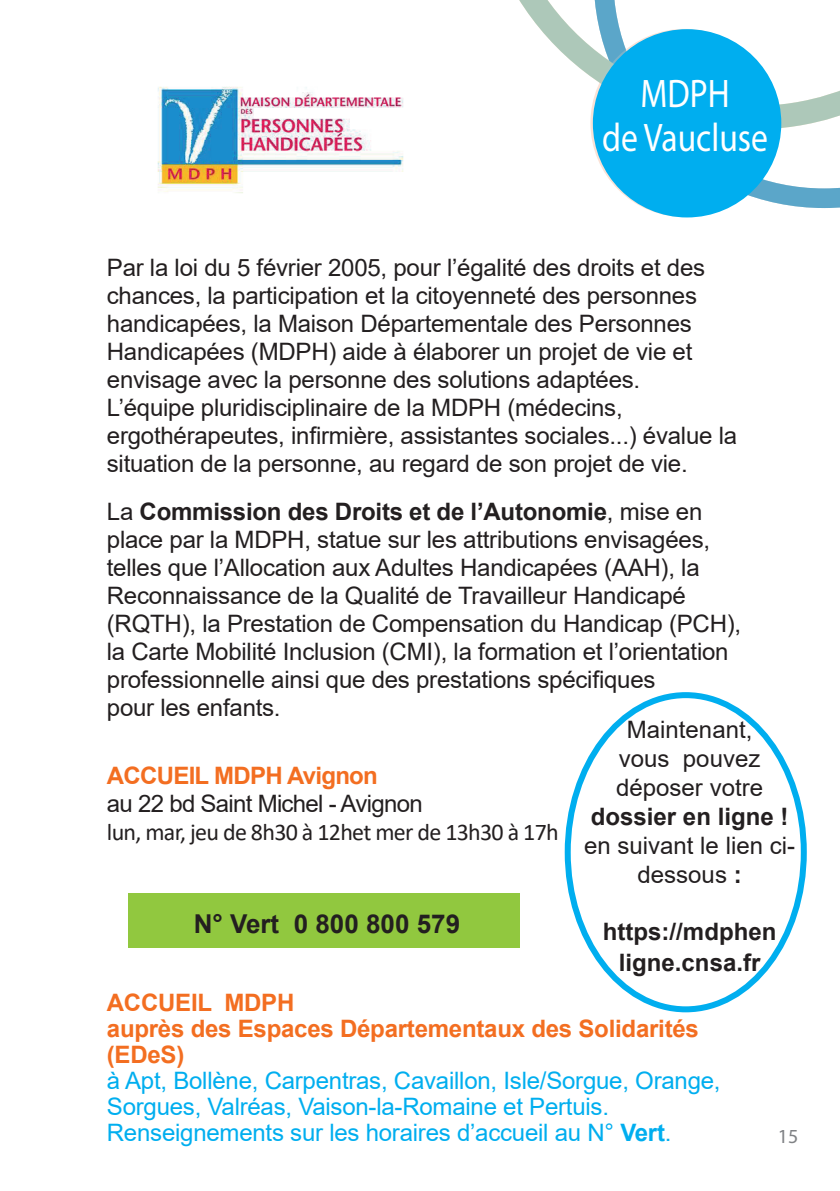
<style>
.page{position:relative;width:840px;height:1191px;background:#fff}
.page>*{position:absolute;margin:0;border:0;box-sizing:border-box;transform-origin:0 0}
.t1{font:40px/44px "Myriad Pro";color:#fff;text-align:center;scale:.84 1}
.t2{font:700 26px "Arial";color:#231f20}
.t3{font:24px/28px "Arial";letter-spacing:-.01em;color:#231f20}
.t4{font:24px/26px "Arial";letter-spacing:-.01em;color:#00aeef}
.t5{font:700 24px/26px "Arial";letter-spacing:-.01em;color:#f36e21}
.t6{font:700 24px/31.2px "Arial";color:#231f20;text-align:center}
.t7{font:24px "Calibri";letter-spacing:-.03em;color:#231f20}
.t8{font:24px "Arial";letter-spacing:-.03em;color:#231f20}
.t9{font:700 24px "Arial";letter-spacing:-.03em;color:#f36e21}
.t10{font:20px "Myriad Pro";color:#808285}
.s1{font-weight:700}
</style>
<div class="page">
<div style="left:128px;top:893px;width:391px;height:54px;background:#91c83f"></div>
<img style="left:157px;top:86px;width:247px;height:107px">
<svg style="left:592px;top:141px;width:247px;height:69px"></svg>
<svg style="left:519px;top:0;width:320px;height:141px"></svg>
<div style="left:592px;top:29px;width:188px;height:188px;background:#00aeef;border-radius:50%"></div>
<div style="left:564px;top:692px;width:242px;height:320px;border:6px solid #00aeef;border-radius:50%"></div>
<h1 class="t1" style="left:602px;top:70px;width:199px">MDPH<br>de Vaucluse</h1>
<p class="t3" style="left:107px;top:253px;width:631px">Par la loi du 5 février 2005, pour l’égalité des droits et des chances, la participation et la citoyenneté des personnes handicapées, la Maison Départementale des Personnes Handicapées (MDPH) aide à élaborer un projet de vie et envisage avec la personne des solutions adaptées.<br>L’équipe pluridisciplinaire de la MDPH (médecins, ergothérapeutes, infirmière, assistantes sociales...) évalue la situation de la personne, au regard de son projet de vie.</p>
<p class="t3" style="left:107px;top:497px;width:635px">La <span class="s1">Commission des Droits et de l’Autonomie</span>, mise en place par la MDPH, statue sur les attributions envisagées, telles que l’Allocation aux Adultes Handicapées (AAH), la Reconnaissance de la Qualité de Travailleur Handicapé (RQTH), la Prestation de Compensation du Handicap (PCH), la Carte Mobilité Inclusion (CMI), la formation et l’orientation professionnelle ainsi que des prestations spécifiques<br>pour les enfants.</p>
<p class="t3" style="left:615px;top:715px;width:148px;line-height:28.8px;text-align:center">Maintenant, vous pouvez déposer votre</p>
<p class="t6" style="left:590px;top:801px;width:199px">dossier en ligne !</p>
<p class="t3" style="left:583px;top:830px;width:212px;line-height:28.8px;text-align:center">en suivant le lien ci&shy;dessous <span class="s1">:</span></p>
<p class="t6" style="left:602px;top:916px;width:175px">https://mdphen ligne.cnsa.fr</p>
<p class="t9" style="left:107px;top:758px;width:272px">ACCUEIL MDPH Avignon</p>
<p class="t8" style="left:107px;top:787px;width:317px">au 22 bd Saint Michel - Avignon</p>
<p class="t7" style="left:107px;top:815px;width:453px">lun, mar, jeu de 8h30 à 12het mer de 13h30 à 17h</p>
<p class="t2" style="left:194px;top:906px;width:268px">N° Vert 0 800 800 579</p>
<p class="t5" style="left:107px;top:990px;width:593px">ACCUEIL MDPH<br>auprès des Espaces Départementaux des Solidarités (EDeS)</p>
<p class="t4" style="left:107px;top:1067px;width:615px">à Apt, Bollène, Carpentras, Cavaillon, Isle/Sorgue, Orange,<br>Sorgues, Valréas, Vaison-la-Romaine et Pertuis.<br>Renseignements sur les horaires d’accueil au N° <span class="s1">Vert</span>.</p>
<p class="t10" style="left:777px;top:1124px;width:22px">15</p>
</div>
